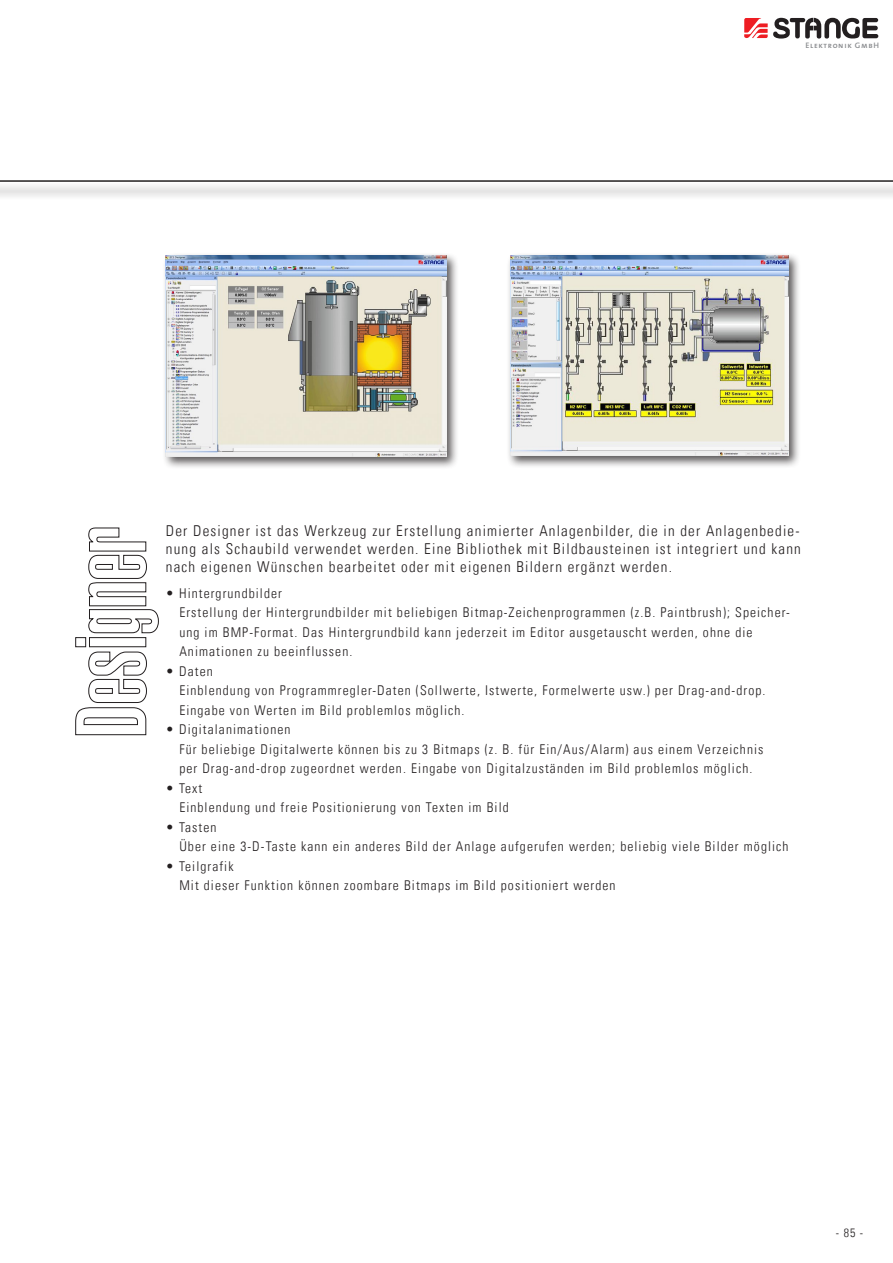
<style>
.page{position:relative;width:893px;height:1263px;background:#fff}
.page>*{position:absolute;margin:0;border:0;box-sizing:border-box;transform-origin:0 0}
.t1{font:300 condensed 15px/18px "Univers LT";letter-spacing:.08em;color:#231f20;text-align:justify}
.t2{font:300 condensed 13.5px "Univers LT";letter-spacing:.08em;color:#231f20}
.t3{font:300 condensed 12px "Univers LT";color:#231f20}
.t4{font:7.95px "The Sans Semi Bold Caps";letter-spacing:.08em;color:#8a8c8f}
</style>
<div class="page">
<svg style="left:75px;top:527px;width:84px;height:208px"></svg>
<div style="left:162px;top:252px;width:297px;height:217px;background:#231f20;opacity:.75"></div>
<img style="left:166px;top:256px;width:280px;height:200px">
<div style="left:506px;top:252px;width:295px;height:216px;background:#231f20;opacity:.75"></div>
<img style="left:510px;top:256px;width:278px;height:199px">
<svg style="left:744px;top:18px;width:134px;height:21px"></svg>
<div style="left:0;top:183px;width:893px;height:17px;background:#efefef"></div>
<hr style="left:0;top:180px;width:893px;height:2px;background:#231f20">
<p class="t4" style="left:805px;top:38px;width:75px">Elektronik GmbH</p>
<p class="t1" style="left:166px;top:522px;width:636px">Der Designer ist das Werkzeug zur Erstellung animierter Anlagenbilder, die in der Anlagenbedie&shy;nung als Schaubild verwendet werden. Eine Bibliothek mit Bildbausteinen ist integriert und kann nach eigenen Wünschen bearbeitet oder mit eigenen Bildern ergänzt werden.</p>
<p class="t2" style="left:166px;top:585px;width:118px">• Hintergrundbilder</p>
<p class="t2" style="left:179px;top:604px;width:612px">Erstellung der Hintergrundbilder mit beliebigen Bitmap-Zeichenprogrammen (z.B. Paintbrush); Speicher-</p>
<p class="t2" style="left:179px;top:624px;width:575px">ung im BMP-Format. Das Hintergrundbild kann jederzeit im Editor ausgetauscht werden, ohne die</p>
<p class="t2" style="left:179px;top:643px;width:175px">Animationen zu beeinflussen.</p>
<p class="t2" style="left:166px;top:663px;width:48px">• Daten</p>
<p class="t2" style="left:179px;top:682px;width:588px">Einblendung von Programmregler-Daten (Sollwerte, Istwerte, Formelwerte usw.) per Drag-and-drop.</p>
<p class="t2" style="left:179px;top:702px;width:287px">Eingabe von Werten im Bild problemlos möglich.</p>
<p class="t2" style="left:166px;top:721px;width:126px">• Digitalanimationen</p>
<p class="t2" style="left:179px;top:741px;width:586px">Für beliebige Digitalwerte können bis zu 3 Bitmaps (z. B. für Ein/Aus/Alarm) aus einem Verzeichnis</p>
<p class="t2" style="left:179px;top:760px;width:575px">per Drag-and-drop zugeordnet werden. Eingabe von Digitalzuständen im Bild problemlos möglich.</p>
<p class="t2" style="left:166px;top:780px;width:38px">• Text</p>
<p class="t2" style="left:179px;top:799px;width:331px">Einblendung und freie Positionierung von Texten im Bild</p>
<p class="t2" style="left:166px;top:819px;width:52px">• Tasten</p>
<p class="t2" style="left:179px;top:838px;width:611px">Über eine 3-D-Taste kann ein anderes Bild der Anlage aufgerufen werden; beliebig viele Bilder möglich</p>
<p class="t2" style="left:166px;top:858px;width:69px">• Teilgrafik</p>
<p class="t2" style="left:179px;top:877px;width:438px">Mit dieser Funktion können zoombare Bitmaps im Bild positioniert werden</p>
<p class="t3" style="left:836px;top:1225px;width:29px">- 85 -</p>
</div>
